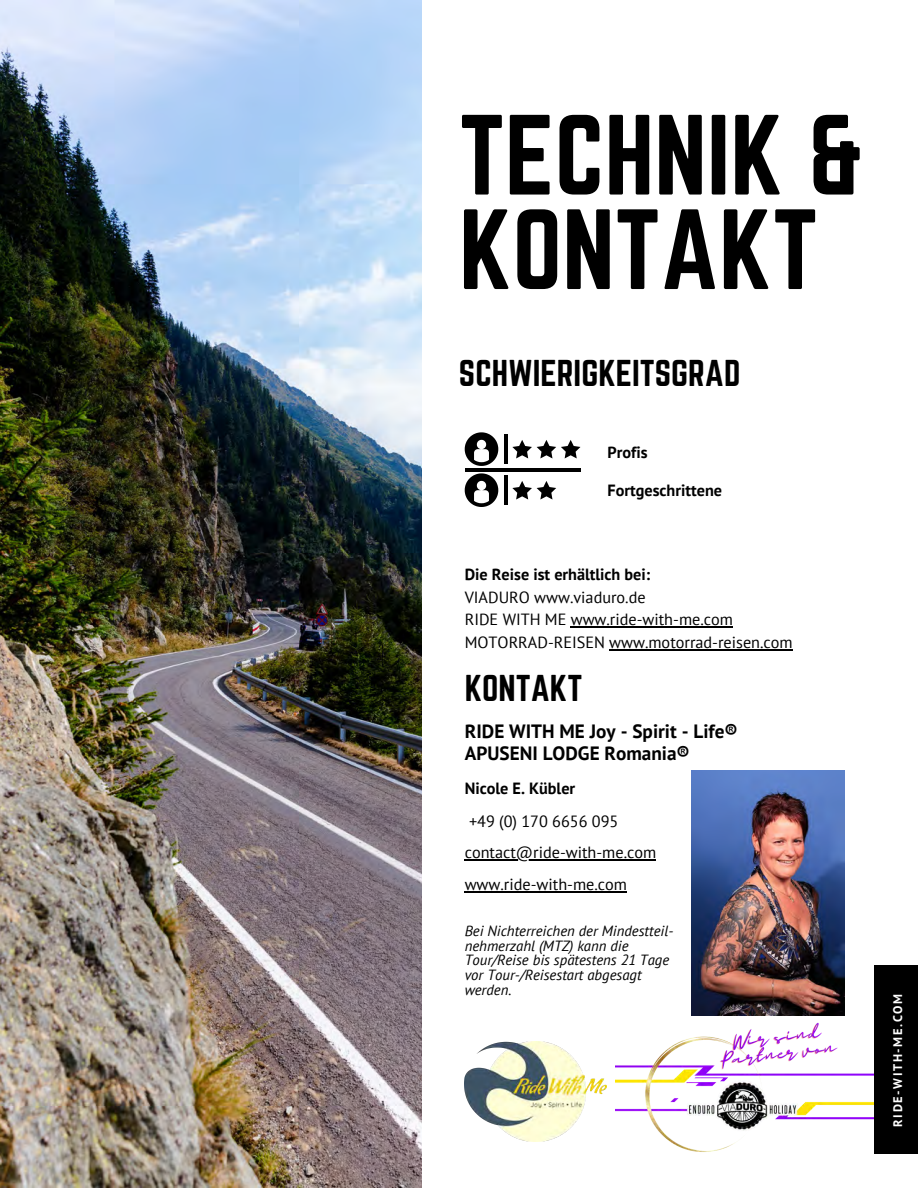
<style>
.page{position:relative;width:918px;height:1188px;background:#fff}
.page>*{position:absolute;margin:0;border:0;box-sizing:border-box;transform-origin:0 0}
.t1{font:99.6px/94.5px "Norwester";color:#000}
.t2{font:32.7px "Norwester";color:#000}
.t3{font:700 19.2px "PT Sans";color:#000}
.t4{font:16.2px "PT Sans";color:#000}
.t5{font:700 16.2px "PT Sans";color:#000}
.t6{font:italic 14.7px/14.7px "PT Sans";color:#000}
.t7{font:700 12.45px "PT Sans";letter-spacing:.13em;color:#fff}
</style>
<div class="page">
<img style="left:615px;top:1018px;width:260px;height:136px">
<div style="left:875px;top:965px;width:43px;height:189px;background:#000"></div>
<img style="left:0;top:0;width:422px;height:1188px">
<svg style="left:512px;top:440px;width:68px;height:18px"></svg>
<svg style="left:512px;top:481px;width:44px;height:19px"></svg>
<hr style="left:504px;top:434px;width:4px;height:30px;background:#000">
<hr style="left:504px;top:475px;width:4px;height:30px;background:#000">
<hr style="left:465px;top:468px;width:115px;height:4px;background:#000">
<svg style="left:465px;top:432px;width:33px;height:34px"></svg>
<svg style="left:465px;top:473px;width:33px;height:34px"></svg>
<img style="left:691px;top:770px;width:153px;height:246px">
<img style="left:464px;top:1042px;width:142px;height:100px">
<hr style="left:571px;top:627px;width:162px;height:1px;background:#000">
<hr style="left:609px;top:649px;width:184px;height:1px;background:#000">
<hr style="left:465px;top:860px;width:191px;height:1px;background:#000">
<hr style="left:465px;top:891px;width:162px;height:1px;background:#000">
<p class="t1" style="left:459px;top:107px;width:407px">TECHNIK &amp;<br>KONTAKT</p>
<p class="t2" style="left:459px;top:354px;width:283px">SCHWIERIGKEITSGRAD</p>
<p class="t5" style="left:607px;top:441px;width:42px">Profis</p>
<p class="t5" style="left:607px;top:480px;width:116px">Fortgeschrittene</p>
<p class="t5" style="left:465px;top:564px;width:187px">Die Reise ist erhältlich bei:</p>
<p class="t4" style="left:465px;top:586px;width:183px">VIADURO www.viaduro.de</p>
<p class="t4" style="left:465px;top:609px;width:270px">RIDE WITH ME www.ride-with-me.com</p>
<p class="t4" style="left:465px;top:631px;width:330px">MOTORRAD-REISEN www.motorrad-reisen.com</p>
<p class="t2" style="left:465px;top:668px;width:119px">KONTAKT</p>
<p class="t3" style="left:465px;top:718px;width:274px">RIDE WITH ME Joy - Spirit - Life®</p>
<p class="t3" style="left:465px;top:741px;width:227px">APUSENI LODGE Romania®</p>
<p class="t5" style="left:465px;top:778px;width:112px">Nicole E. Kübler</p>
<p class="t4" style="left:469px;top:810px;width:151px">+49 (0) 170 6656 095</p>
<p class="t4" style="left:465px;top:842px;width:193px">contact@ride-with-me.com</p>
<p class="t4" style="left:465px;top:873px;width:164px">www.ride-with-me.com</p>
<p class="t6" style="left:465px;top:923px;width:210px">Bei Nichterreichen der Mindestteil&shy;nehmerzahl (MTZ) kann die<br>Tour/Reise bis spätestens 21 Tage vor Tour-/Reisestart abgesagt werden.</p>
<p class="t7" style="left:889px;top:1127px;width:134px;rotate:-90deg">RIDE-WITH-ME.COM</p>
</div>
